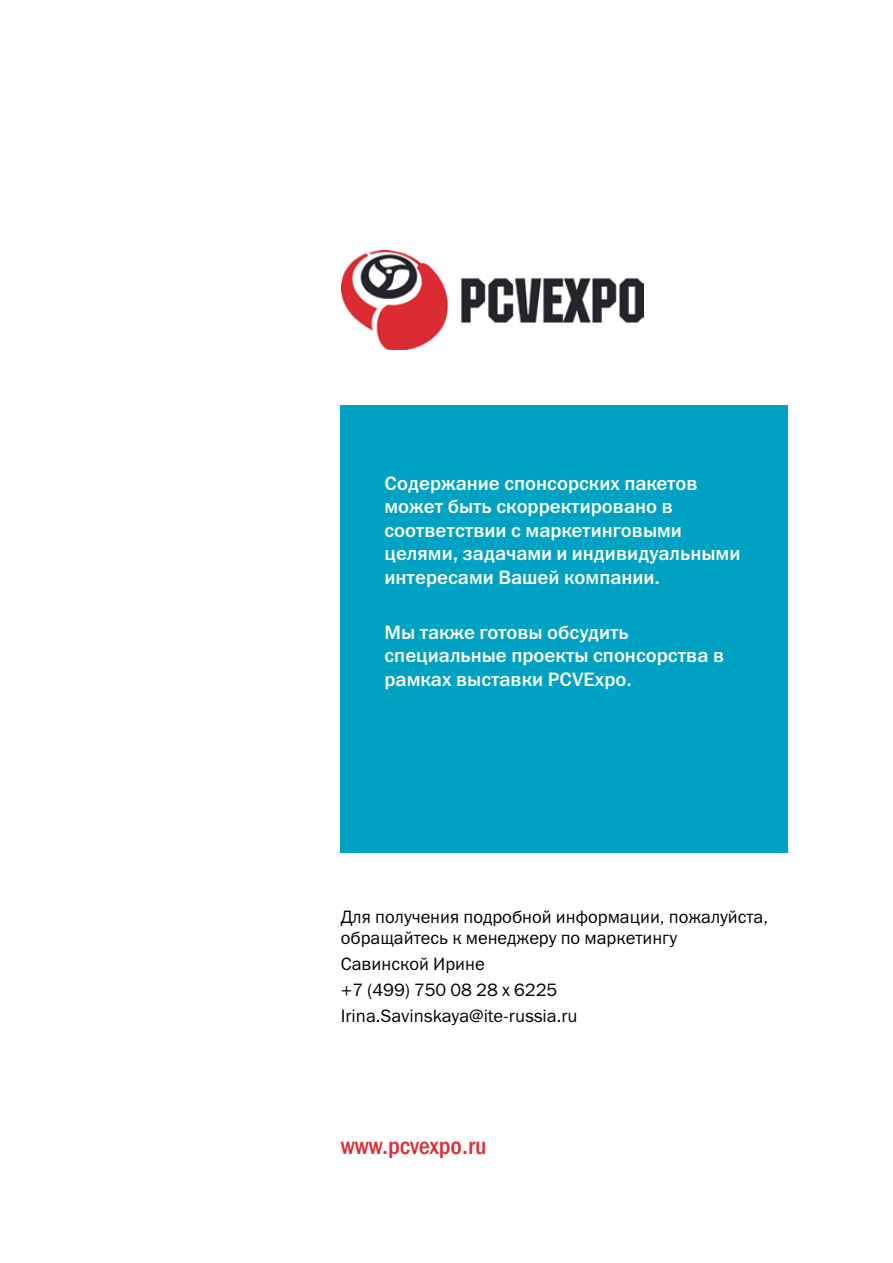
<style>
.page{position:relative;width:893px;height:1263px;background:#fff}
.page>*{position:absolute;margin:0;border:0;box-sizing:border-box;transform-origin:0 0}
.t1{font:24px "Franklin Gothic Medi Cond C";color:#dc2b32}
.t2{font:19.5px/23.4px "Franklin Gothic Medium C";color:#fff}
.t3{font:18px/25.8px "Franklin Gothic Book C";color:#000}
</style>
<div class="page">
<div style="left:341px;top:405px;width:447px;height:448px;background:#00a2c3"></div>
<img style="left:341px;top:251px;width:302px;height:99px">
<p class="t2" style="left:384px;top:471px;width:357px">Содержание спонсорских пакетов может быть скорректировано в соответствии с маркетинговыми целями, задачами и индивидуальными интересами Вашей компании.</p>
<p class="t2" style="left:384px;top:620px;width:341px">Мы также готовы обсудить специальные проекты спонсорства в рамках выставки PCVExpo.</p>
<p class="t3" style="left:341px;top:906px;width:429px;line-height:21.6px">Для получения подробной информации, пожалуйста, обращайтесь к менеджеру по маркетингу</p>
<p class="t3" style="left:341px;top:951px;width:238px">Савинской Ирине<br>+7 (499) 750 08 28 x 6225<br>Irina.Savinskaya@ite-russia.ru</p>
<p class="t1" style="left:341px;top:1132px;width:147px">www.pcvexpo.ru</p>
</div>
